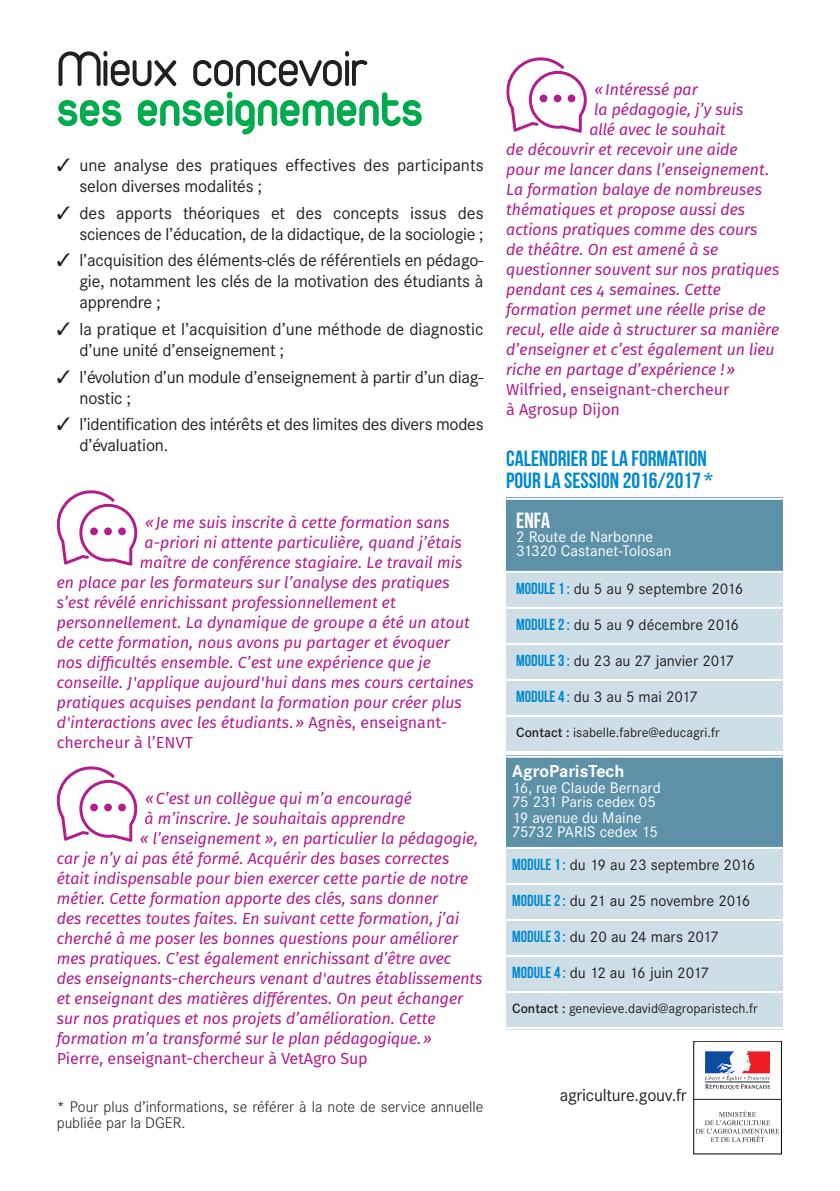
<style>
.page{position:relative;width:840px;height:1191px;background:#fff}
.page>*{position:absolute;margin:0;border:0;box-sizing:border-box;transform-origin:0 0}
.t1{font:52px "Duepuntozerobold";color:#00ab4d}
.t2{font:52px "Duepuntozero";color:#231f20}
.t3{font:700 22px/22px "Bebas Neue";color:#0089cf}
.t4{font:700 22px "Bebas Neue";color:#fff}
.t5{font:18px/21px "Corporate S";letter-spacing:-.01em;color:#231f20}
.t6{font:700 18px "Corporate S";color:#fff}
.t7{font:italic 16px "Fira Sans OT";letter-spacing:-.005em;color:#b21e8d}
.t8{font:16px "Corporate S";color:#231f20}
.t9{font:16px/14px "Corporate S";color:#fff}
.t10{font:16px/20px "Fira Sans OT";letter-spacing:-.005em;color:#b21e8d}
.t11{font:300 16px/16px "Corporate S";color:#231f20}
.t12{font:14px "Corporate S";color:#231f20}
.s1{font-style:normal}
.s2{font-family:"Bebas Neue";font-weight:700;color:#0089cf}
.s3{font-weight:600}
</style>
<div class="page">
<div style="left:506px;top:498px;width:276px;height:74px;background:#5d91a7"></div>
<div style="left:506px;top:572px;width:276px;height:36px;background:#cedee7"></div>
<div style="left:506px;top:608px;width:276px;height:36px;background:#cedee7"></div>
<div style="left:506px;top:644px;width:276px;height:36px;background:#cedee7"></div>
<div style="left:506px;top:680px;width:276px;height:36px;background:#cedee7"></div>
<div style="left:506px;top:716px;width:276px;height:37px;background:#cedee7"></div>
<hr style="left:506px;top:498px;width:276px;height:2px;background:#fff">
<hr style="left:506px;top:571px;width:276px;height:2px;background:#fff">
<hr style="left:506px;top:607px;width:276px;height:2px;background:#fff">
<hr style="left:506px;top:643px;width:276px;height:2px;background:#fff">
<hr style="left:506px;top:679px;width:276px;height:2px;background:#fff">
<hr style="left:506px;top:715px;width:276px;height:2px;background:#fff">
<hr style="left:506px;top:751px;width:276px;height:2px;background:#fff">
<div style="left:506px;top:755px;width:276px;height:93px;background:#5d91a7"></div>
<div style="left:506px;top:848px;width:276px;height:36px;background:#cedee7"></div>
<div style="left:506px;top:884px;width:276px;height:36px;background:#cedee7"></div>
<div style="left:506px;top:920px;width:276px;height:36px;background:#cedee7"></div>
<div style="left:506px;top:956px;width:276px;height:36px;background:#cedee7"></div>
<div style="left:506px;top:992px;width:276px;height:37px;background:#cedee7"></div>
<hr style="left:506px;top:755px;width:276px;height:2px;background:#fff">
<hr style="left:506px;top:847px;width:276px;height:2px;background:#fff">
<hr style="left:506px;top:883px;width:276px;height:2px;background:#fff">
<hr style="left:506px;top:919px;width:276px;height:2px;background:#fff">
<hr style="left:506px;top:955px;width:276px;height:2px;background:#fff">
<hr style="left:506px;top:991px;width:276px;height:2px;background:#fff">
<hr style="left:506px;top:1027px;width:276px;height:2px;background:#fff">
<svg style="left:705px;top:1051px;width:64px;height:38px"></svg>
<hr style="left:693px;top:1099px;width:87px;height:1px;background:#231f20">
<svg style="left:696px;top:1110px;width:82px;height:32px"></svg>
<svg style="left:506px;top:57px;width:80px;height:76px"></svg>
<div style="left:539px;top:95px;width:8px;height:7px;background:#b21e8d;border-radius:50%"></div>
<div style="left:553px;top:95px;width:8px;height:7px;background:#b21e8d;border-radius:50%"></div>
<div style="left:567px;top:95px;width:8px;height:7px;background:#b21e8d;border-radius:50%"></div>
<svg style="left:57px;top:490px;width:80px;height:75px"></svg>
<div style="left:90px;top:527px;width:8px;height:8px;background:#b21e8d;border-radius:50%"></div>
<div style="left:104px;top:527px;width:8px;height:8px;background:#b21e8d;border-radius:50%"></div>
<div style="left:118px;top:527px;width:8px;height:8px;background:#b21e8d;border-radius:50%"></div>
<svg style="left:57px;top:766px;width:80px;height:75px"></svg>
<div style="left:90px;top:803px;width:8px;height:8px;background:#b21e8d;border-radius:50%"></div>
<div style="left:104px;top:803px;width:8px;height:8px;background:#b21e8d;border-radius:50%"></div>
<div style="left:118px;top:803px;width:8px;height:8px;background:#b21e8d;border-radius:50%"></div>
<h1 class="t2" style="left:57px;top:40px;width:312px">Mieux concevoir</h1>
<h1 class="t1" style="left:57px;top:79px;width:367px">ses enseignements</h1>
<p class="t5" style="left:79px;top:154px;width:405px;text-indent:-23px">✓ une analyse des pratiques effectives des participants selon diverses modalités ;</p>
<p class="t5" style="left:57px;top:202px;width:428px;text-align:right">✓ des apports théoriques et des concepts issus des sciences de l’éducation, de la didactique, de la sociologie ;</p>
<p class="t5" style="left:79px;top:250px;width:405px;text-align:justify;text-indent:-23px">✓ l’acquisition des éléments-clés de référentiels en pédago&shy;gie, notamment les clés de la motivation des étudiants à apprendre ;</p>
<p class="t5" style="left:79px;top:318px;width:405px;text-indent:-23px">✓ la pratique et l’acquisition d’une méthode de diagnostic d’une unité d’enseignement ;</p>
<p class="t5" style="left:79px;top:366px;width:405px;text-indent:-23px">✓ l’évolution d’un module d’enseignement à partir d’un diag&shy;nostic ;</p>
<p class="t5" style="left:79px;top:414px;width:405px;text-indent:-23px">✓ l’identification des intérêts et des limites des divers modes d’évaluation.</p>
<p class="t7" style="left:145px;top:516px;width:306px">«Je me suis inscrite à cette formation sans</p>
<p class="t7" style="left:144px;top:536px;width:319px">a-priori ni attente particulière, quand j’étais</p>
<p class="t7" style="left:140px;top:556px;width:324px">maître de conférence stagiaire. Le travail mis</p>
<p class="t7" style="left:57px;top:576px;width:394px">en place par les formateurs sur l’analyse des pratiques</p>
<p class="t7" style="left:57px;top:596px;width:340px">s’est révélé enrichissant professionnellement et</p>
<p class="t7" style="left:57px;top:616px;width:414px">personnellement. La dynamique de groupe a été un atout</p>
<p class="t7" style="left:57px;top:636px;width:394px">de cette formation, nous avons pu partager et évoquer</p>
<p class="t7" style="left:57px;top:656px;width:375px">nos difficultés ensemble. C’est une expérience que je</p>
<p class="t7" style="left:57px;top:676px;width:418px">conseille. J'applique aujourd'hui dans mes cours certaines</p>
<p class="t7" style="left:57px;top:696px;width:406px">pratiques acquises pendant la formation pour créer plus</p>
<p class="t7" style="left:57px;top:716px;width:392px">d'interactions avec les étudiants.» <span class="s1">Agnès, enseignant-</span></p>
<p class="t10" style="left:57px;top:733px;width:138px">chercheur à l’ENVT</p>
<p class="t7" style="left:145px;top:792px;width:268px">«C’est un collègue qui m’a encouragé</p>
<p class="t7" style="left:144px;top:812px;width:262px">à m’inscrire. Je souhaitais apprendre</p>
<p class="t7" style="left:140px;top:832px;width:340px">« l’enseignement », en particulier la pédagogie,</p>
<p class="t7" style="left:57px;top:852px;width:394px">car je n’y ai pas été formé. Acquérir des bases correctes</p>
<p class="t7" style="left:57px;top:872px;width:413px">était indispensable pour bien exercer cette partie de notre</p>
<p class="t7" style="left:57px;top:892px;width:382px">métier. Cette formation apporte des clés, sans donner</p>
<p class="t7" style="left:57px;top:912px;width:404px">des recettes toutes faites. En suivant cette formation, j’ai</p>
<p class="t7" style="left:57px;top:932px;width:402px">cherché à me poser les bonnes questions pour améliorer</p>
<p class="t7" style="left:57px;top:952px;width:396px">mes pratiques. C’est également enrichissant d’être avec</p>
<p class="t7" style="left:57px;top:972px;width:427px">des enseignants-chercheurs venant d'autres établissements</p>
<p class="t7" style="left:57px;top:992px;width:408px">et enseignant des matières différentes. On peut échanger</p>
<p class="t7" style="left:57px;top:1012px;width:380px">sur nos pratiques et nos projets d’amélioration. Cette</p>
<p class="t7" style="left:57px;top:1032px;width:376px">formation m’a transformé sur le plan pédagogique.»</p>
<p class="t10" style="left:57px;top:1049px;width:312px">Pierre, enseignant-chercheur à VetAgro Sup</p>
<p class="t11" style="left:57px;top:1098px;width:428px">* Pour plus d’informations, se référer à la note de service annuelle publiée par la DGER.</p>
<p class="t7" style="left:594px;top:83px;width:105px">«Intéressé par</p>
<p class="t7" style="left:593px;top:103px;width:151px">la pédagogie, j’y suis</p>
<p class="t7" style="left:589px;top:123px;width:137px">allé avec le souhait</p>
<p class="t7" style="left:506px;top:143px;width:233px">de découvrir et recevoir une aide</p>
<p class="t7" style="left:506px;top:163px;width:264px">pour me lancer dans l’enseignement.</p>
<p class="t7" style="left:506px;top:183px;width:257px">La formation balaye de nombreuses</p>
<p class="t7" style="left:506px;top:203px;width:240px">thématiques et propose aussi des</p>
<p class="t7" style="left:506px;top:223px;width:253px">actions pratiques comme des cours</p>
<p class="t7" style="left:506px;top:243px;width:213px">de théâtre. On est amené à se</p>
<p class="t7" style="left:506px;top:263px;width:274px">questionner souvent sur nos pratiques</p>
<p class="t7" style="left:506px;top:283px;width:216px">pendant ces 4 semaines. Cette</p>
<p class="t7" style="left:506px;top:303px;width:260px">formation permet une réelle prise de</p>
<p class="t7" style="left:506px;top:323px;width:274px">recul, elle aide à structurer sa manière</p>
<p class="t7" style="left:506px;top:343px;width:270px">d’enseigner et c’est également un lieu</p>
<p class="t7" style="left:506px;top:363px;width:230px">riche en partage d’expérience !»</p>
<p class="t10" style="left:506px;top:381px;width:224px">Wilfried, enseignant-chercheur à Agrosup Dijon</p>
<h2 class="t3" style="left:506px;top:448px;width:208px">CALENDRIER DELA FORMATION<br>POUR LA SESSION 2016/2017*</h2>
<h2 class="t4" style="left:516px;top:507px;width:35px">ENFA</h2>
<p class="t9" style="left:516px;top:529px;width:156px">2 Route de Narbonne<br>31320 Castanet-Tolosan</p>
<p class="t8" style="left:516px;top:579px;width:228px"><span class="s2">MODULE1:</span> du 5 au 9 septembre 2016</p>
<p class="t8" style="left:516px;top:615px;width:224px"><span class="s2">MODULE2:</span> du 5 au 9 décembre 2016</p>
<p class="t8" style="left:516px;top:651px;width:219px"><span class="s2">MODULE3:</span> du 23 au 27 janvier 2017</p>
<p class="t8" style="left:516px;top:687px;width:183px"><span class="s2">MODULE4:</span> du 3 au 5 mai 2017</p>
<p class="t12" style="left:516px;top:724px;width:205px"><span class="s3">Contact :</span> isabelle.fabre@educagri.fr</p>
<p class="t6" style="left:512px;top:759px;width:114px">AgroParisTech</p>
<p class="t9" style="left:512px;top:780px;width:150px">16, rue Claude Bernard<br>75 231 Paris cedex 05</p>
<p class="t9" style="left:512px;top:810px;width:147px">19 avenue du Maine<br>75732 PARIS cedex 15</p>
<p class="t8" style="left:512px;top:855px;width:244px"><span class="s2">MODULE 1:</span> du 19 au 23 septembre 2016</p>
<p class="t8" style="left:512px;top:891px;width:239px"><span class="s2">MODULE2:</span> du 21 au 25 novembre 2016</p>
<p class="t8" style="left:512px;top:927px;width:208px"><span class="s2">MODULE3:</span> du 20 au 24 mars 2017</p>
<p class="t8" style="left:512px;top:963px;width:198px"><span class="s2">MODULE 4:</span> du 12 au 16 juin 2017</p>
<p class="t12" style="left:512px;top:1000px;width:247px"><span class="s3">Contact :</span> genevieve.david@agroparistech.fr</p>
<p class="t5" style="left:559px;top:1084px;width:128px">agriculture.gouv.fr</p>
</div>
